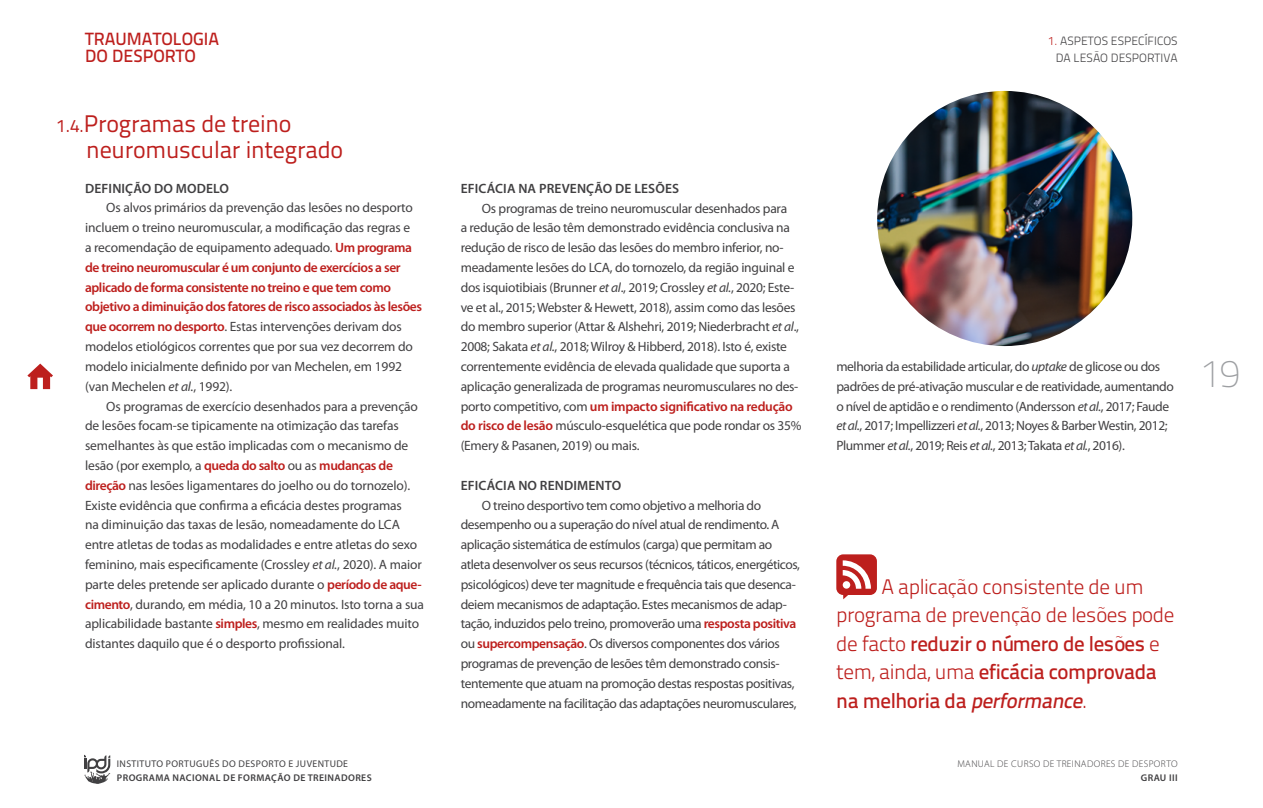
<style>
.page{position:relative;width:1263px;height:808px;background:#fff}
.page>*{position:absolute;margin:0;border:0;box-sizing:border-box;transform-origin:0 0}
.t1{font:700 39px "Titillium Text 14 L";color:#9d9fa2}
.t2{font:24px/25.5px "Titillium Text 14 L 400 wt";letter-spacing:-.01em;color:#bd1f1d}
.t3{font:21px/28.5px "Titillium Text 14 L 600 wt";letter-spacing:-.02em;color:#bd1f1d}
.t4{font:21px/28.5px "Titillium Text 14 L 250 wt";letter-spacing:-.02em;color:#bd1f1d}
.t5{font:17.7px/16.4px "Titillium Text 14 L 600 wt";color:#bd1f1d}
.t6{font:13.5px/19.8px "Myriad Pro";letter-spacing:-.02em;color:#414042}
.t7{font:600 13.5px "Myriad Pro";letter-spacing:.01em;color:#414042}
.t8{font:12px/16.4px "Titillium Text 14 L 250 wt";color:#414042;text-align:right}
.t9{font:600 9.75px "Myriad Pro";letter-spacing:.04em;color:#414042}
.t10{font:9.75px "Myriad Pro";letter-spacing:.04em;color:#414042}
.t11{font:300 9.75px "Myriad Pro";letter-spacing:.04em;color:#414042}
.s1{font-size:18px}
.s2{font-weight:600;color:#bd1f1d}
.s3{font-style:italic}
.s4{color:#bd1f1d}
.s5{font-family:"Titillium Text 14 L 250 wt"}
</style>
<div class="page">
<svg style="left:27px;top:364px;width:26px;height:25px"></svg>
<svg style="left:84px;top:755px;width:26px;height:29px"></svg>
<div style="left:836px;top:554px;width:41px;height:41px;background:#bd1f1d;border-radius:7px"></div>
<svg style="left:843px;top:560px;width:28px;height:29px"></svg>
<img style="left:877px;top:91px;width:255px;height:255px;border-radius:128px">
<h3 class="t5" style="left:85px;top:31px;width:135px">TRAUMATOLOGIA<br>DO DESPORTO</h3>
<h2 class="t2" style="left:86px;top:111px;width:258px;text-indent:-30px"><span class="s1">1.4.</span>Programas de treino neuromuscular integrado</h2>
<p class="t7" style="left:85px;top:179px;width:145px">DEFINIÇÃO DO MODELO</p>
<p class="t6" style="left:85px;top:198px;width:339px;text-indent:21px">Os alvos primários da prevenção das lesões no desporto incluem o treino neuromuscular, a modificação das regras e<br>a recomendação de equipamento adequado. <span class="s2">Um programa de treino neuromuscular é um conjunto de exercícios a ser aplicado de forma consistente no treino e que tem como objetivo a diminuição dos fatores de risco associados às lesões que ocorrem no desporto</span>. Estas intervenções derivam dos modelos etiológicos correntes que por sua vez decorrem do modelo inicialmente definido por van Mechelen, em 1992 (van Mechelen <span class="s3">et al.</span>, 1992).</p>
<p class="t6" style="left:85px;top:396px;width:340px;text-indent:21px">Os programas de exercício desenhados para a prevenção de lesões focam-se tipicamente na otimização das tarefas semelhantes às que estão implicadas com o mecanismo de lesão (por exemplo, a <span class="s2">queda do salto</span> ou as <span class="s2">mudanças de direção</span> nas lesões ligamentares do joelho ou do tornozelo).<br>Existe evidência que confirma a eficácia destes programas<br>na diminuição das taxas de lesão, nomeadamente do LCA entre atletas de todas as modalidades e entre atletas do sexo feminino, mais especificamente (Crossley <span class="s3">et al.</span>, 2020). A maior parte deles pretende ser aplicado durante o <span class="s2">período de aque&shy;cimento</span>, durando, em média, 10 a 20 minutos. Isto torna a sua aplicabilidade bastante <span class="s2">simples</span>, mesmo em realidades muito distantes daquilo que é o desporto profissional.</p>
<p class="t10" style="left:117px;top:758px;width:233px">INSTITUTO PORTUGUÊS DO DESPORTO E JUVENTUDE</p>
<p class="t9" style="left:117px;top:771px;width:256px">PROGRAMA NACIONAL DE FORMAÇÃO DE TREINADORES</p>
<p class="t8" style="left:1048px;top:33px;width:131px"><span class="s4">1.</span> ASPETOS ESPECÍFICOS<br>DA LESÃO DESPORTIVA</p>
<p class="t7" style="left:461px;top:180px;width:220px">EFICÁCIA NA PREVENÇÃO DE LESÕES</p>
<p class="t6" style="left:461px;top:198px;width:342px;text-indent:21px">Os programas de treino neuromuscular desenhados para<br>a redução de lesão têm demonstrado evidência conclusiva na redução de risco de lesão das lesões do membro inferior, no&shy;meadamente lesões do LCA, do tornozelo, da região inguinal e dos isquiotibiais (Brunner <span class="s3">et al</span>., 2019; Crossley <span class="s3">et al.</span>, 2020; Este&shy;ve et al., 2015; Webster &amp; Hewett, 2018), assim como das lesões do membro superior (Attar &amp; Alshehri, 2019; Niederbracht <span class="s3">et al</span>., 2008; Sakata <span class="s3">et al.</span>, 2018; Wilroy &amp; Hibberd, 2018). Isto é, existe correntemente evidência de elevada qualidade que suporta a aplicação generalizada de programas neuromusculares no des&shy;porto competitivo, com <span class="s2">um impacto significativo na redução do risco de lesão</span> músculo-esquelética que pode rondar os 35% (Emery &amp; Pasanen, 2019) ou mais.</p>
<p class="t7" style="left:461px;top:477px;width:162px">EFICÁCIA NO RENDIMENTO</p>
<p class="t6" style="left:461px;top:495px;width:341px;text-indent:21px">O treino desportivo tem como objetivo a melhoria do desempenho ou a superação do nível atual de rendimento. A aplicação sistemática de estímulos (carga) que permitam ao atleta desenvolver os seus recursos (técnicos, táticos, energéticos, psicológicos) deve ter magnitude e frequência tais que desenca&shy;deiem mecanismos de adaptação. Estes mecanismos de adap&shy;tação, induzidos pelo treino, promoverão uma <span class="s2">resposta positiva </span>ou <span class="s2">supercompensação</span>. Os diversos componentes dos vários programas de prevenção de lesões têm demonstrado consis&shy;tentemente que atuam na promoção destas respostas positivas, nomeadamente na facilitação das adaptações neuromusculares,</p>
<p class="t6" style="left:836px;top:356px;width:339px">melhoria da estabilidade articular, do <span class="s3">uptake</span> de glicose ou dos padrões de pré-ativação muscular e de reatividade, aumentando o nível de aptidão e o rendimento (Andersson <span class="s3">et al.</span>, 2017; Faude <span class="s3">et al.</span>, 2017; Impellizzeri <span class="s3">et al.</span>, 2013; Noyes &amp; Barber Westin, 2012; Plummer <span class="s3">et al.</span>, 2019; Reis <span class="s3">et al.</span>, 2013; Takata <span class="s3">et al.</span>, 2016).</p>
<h1 class="t1" style="left:1200px;top:350px;width:41px">19</h1>
<h3 class="t4" style="left:836px;top:572px;width:340px;text-indent:45px">A aplicação consistente de um programa de prevenção de lesões pode</h3>
<h3 class="t3" style="left:836px;top:629px;width:325px"><span class="s5">de facto</span> reduzir o número de lesões <span class="s5">e tem, ainda, uma</span> eficácia comprovada n a m e l h o r i a d a <span class="s3">performance</span><span class="s5">.</span></h3>
<p class="t11" style="left:957px;top:758px;width:222px">MANUAL DE CURSO DE TREINADORES DE DESPORTO</p>
<p class="t9" style="left:1141px;top:771px;width:38px">GRAU III</p>
</div>
